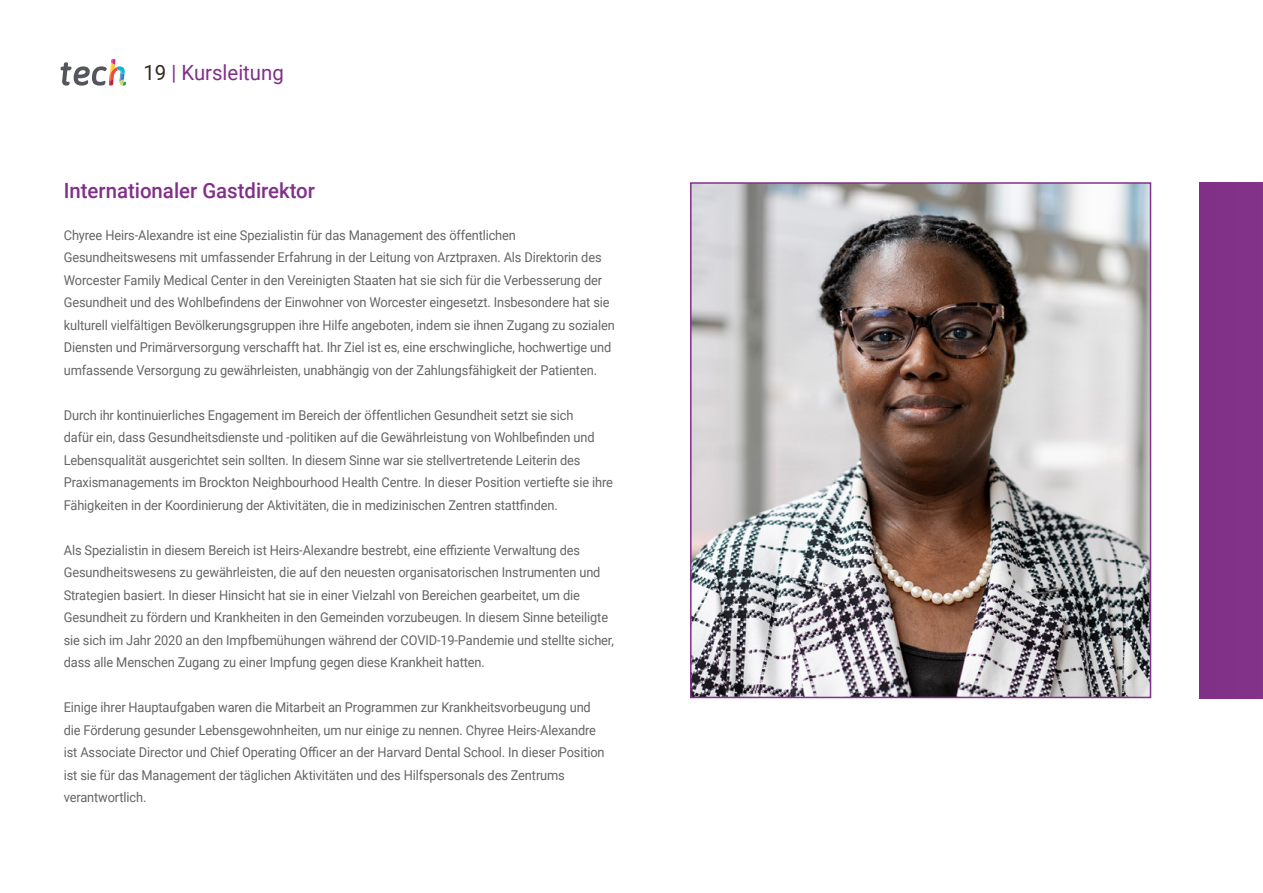
<style>
.page{position:relative;width:1263px;height:893px;background:#fff}
.page>*{position:absolute;margin:0;border:0;box-sizing:border-box;transform-origin:0 0}
.t1{font:500 21px "Roboto";color:#813089}
.t2{font:21px "Roboto";color:#813089}
.t3{font:13.5px/22.5px "Roboto";letter-spacing:-.01em;color:#656565;scale:.95 1}
.s1{color:#312e20}
</style>
<div class="page">
<img style="left:693px;top:185px;width:455px;height:510px">
<div style="left:690px;top:182px;width:461px;height:516px;border:2px solid #813089"></div>
<div style="left:1199px;top:182px;width:64px;height:516px;background:#813188"></div>
<svg style="left:61px;top:59px;width:65px;height:27px"></svg>
<h1 class="t2" style="left:144px;top:57px;width:142px"><span class="s1">19</span> | Kursleitung</h1>
<h1 class="t1" style="left:64px;top:176px;width:253px">Internationaler Gastdirektor</h1>
<p class="t3" style="left:64px;top:223px;width:582px">Chyree Heirs-Alexandre ist eine Spezialistin für das Management des öffentlichen Gesundheitswesens mit umfassender Erfahrung in der Leitung von Arztpraxen. Als Direktorin des Worcester Family Medical Center in den Vereinigten Staaten hat sie sich für die Verbesserung der Gesundheit und des Wohlbefindens der Einwohner von Worcester eingesetzt. Insbesondere hat sie kulturell vielfältigen Bevölkerungsgruppen ihre Hilfe angeboten, indem sie ihnen Zugang zu sozialen Diensten und Primärversorgung verschafft hat. Ihr Ziel ist es, eine erschwingliche, hochwertige und umfassende Versorgung zu gewährleisten, unabhängig von der Zahlungsfähigkeit der Patienten.</p>
<p class="t3" style="left:64px;top:403px;width:579px">Durch ihr kontinuierliches Engagement im Bereich der öffentlichen Gesundheit setzt sie sich<br>dafür ein, dass Gesundheitsdienste und -politiken auf die Gewährleistung von Wohlbefinden und Lebensqualität ausgerichtet sein sollten. In diesem Sinne war sie stellvertretende Leiterin des Praxismanagements im Brockton Neighbourhood Health Centre. In dieser Position vertiefte sie ihre Fähigkeiten in der Koordinierung der Aktivitäten, die in medizinischen Zentren stattfinden.</p>
<p class="t3" style="left:64px;top:538px;width:581px">Als Spezialistin in diesem Bereich ist Heirs-Alexandre bestrebt, eine effiziente Verwaltung des Gesundheitswesens zu gewährleisten, die auf den neuesten organisatorischen Instrumenten und Strategien basiert. In dieser Hinsicht hat sie in einer Vielzahl von Bereichen gearbeitet, um die Gesundheit zu fördern und Krankheiten in den Gemeinden vorzubeugen. In diesem Sinne beteiligte sie sich im Jahr 2020 an den Impfbemühungen während der COVID-19-Pandemie und stellte sicher, dass alle Menschen Zugang zu einer Impfung gegen diese Krankheit hatten.</p>
<p class="t3" style="left:64px;top:696px;width:571px">Einige ihrer Hauptaufgaben waren die Mitarbeit an Programmen zur Krankheitsvorbeugung und die Förderung gesunder Lebensgewohnheiten, um nur einige zu nennen. Chyree Heirs-Alexandre ist Associate Director und Chief Operating Officer an der Harvard Dental School. In dieser Position ist sie für das Management der täglichen Aktivitäten und des Hilfspersonals des Zentrums verantwortlich.</p>
</div>
